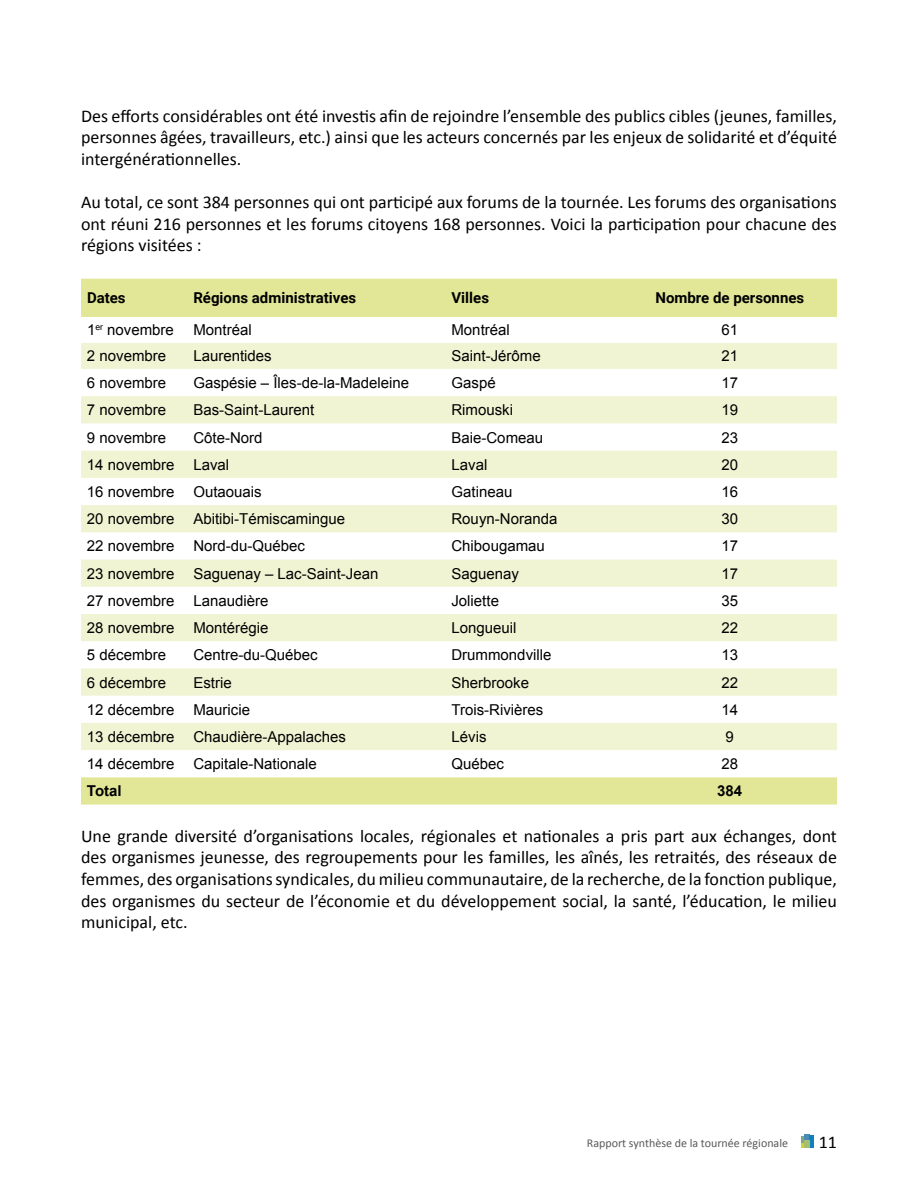
<style>
.page{position:relative;width:918px;height:1188px;background:#fff}
.page>*{position:absolute;margin:0;border:0;box-sizing:border-box;transform-origin:0 0}
.t1{font:18px/21.6px "Calibri";color:#000;text-align:justify}
.t2{font:15px "Arial";color:#000}
.t3{font:700 15px "Roboto";color:#000}
.t4{font:700 15px "Arial";color:#000}
.t5{font:12px "Calibri";color:#58595b}
</style>
<div class="page">
<hr style="left:810px;top:1135px;width:4px;height:12px;background:#0f81c2">
<svg style="left:801px;top:1134px;width:8px;height:13px"></svg>
<svg style="left:81px;top:279px;width:756px;height:526px;fill:#e2e797"></svg>
<svg style="left:81px;top:343px;width:756px;height:407px;fill:#f1f4d3"></svg>
<p class="t1" style="left:81px;top:105px;width:757px">Des efforts considérables ont été investis afin de rejoindre l’ensemble des publics cibles (jeunes, familles, personnes âgées, travailleurs, etc.) ainsi que les acteurs concernés par les enjeux de solidarité et d’équité intergénérationnelles.</p>
<p class="t1" style="left:81px;top:191px;width:757px">Au total, ce sont 384 personnes qui ont participé aux forums de la tournée. Les forums des organisations ont réuni 216 personnes et les forums citoyens 168 personnes. Voici la participation pour chacune des régions visitées :</p>
<p class="t3" style="left:87px;top:290px;width:40px">Dates</p>
<p class="t3" style="left:193px;top:290px;width:164px">Régions administratives</p>
<p class="t3" style="left:452px;top:290px;width:39px">Villes</p>
<p class="t3" style="left:655px;top:290px;width:150px">Nombre de personnes</p>
<p class="t2" style="left:87px;top:322px;width:88px">1<sup>er</sup> novembre</p>
<p class="t2" style="left:193px;top:322px;width:60px">Montréal</p>
<p class="t2" style="left:451px;top:322px;width:60px">Montréal</p>
<p class="t2" style="left:721px;top:322px;width:18px">61</p>
<p class="t2" style="left:87px;top:348px;width:81px">2 novembre</p>
<p class="t2" style="left:193px;top:348px;width:80px">Laurentides</p>
<p class="t2" style="left:451px;top:348px;width:91px">Saint-Jérôme</p>
<p class="t2" style="left:721px;top:348px;width:18px">21</p>
<p class="t2" style="left:87px;top:374px;width:81px">6 novembre</p>
<p class="t2" style="left:193px;top:374px;width:217px">Gaspésie – Îles-de-la-Madeleine</p>
<p class="t2" style="left:451px;top:374px;width:46px">Gaspé</p>
<p class="t2" style="left:721px;top:374px;width:18px">17</p>
<p class="t2" style="left:87px;top:402px;width:81px">7 novembre</p>
<p class="t2" style="left:193px;top:402px;width:122px">Bas-Saint-Laurent</p>
<p class="t2" style="left:451px;top:402px;width:63px">Rimouski</p>
<p class="t2" style="left:721px;top:402px;width:18px">19</p>
<p class="t2" style="left:87px;top:429px;width:81px">9 novembre</p>
<p class="t2" style="left:193px;top:429px;width:71px">Côte-Nord</p>
<p class="t2" style="left:451px;top:429px;width:93px">Baie-Comeau</p>
<p class="t2" style="left:721px;top:429px;width:18px">23</p>
<p class="t2" style="left:87px;top:456px;width:89px">14 novembre</p>
<p class="t2" style="left:193px;top:456px;width:37px">Laval</p>
<p class="t2" style="left:451px;top:456px;width:37px">Laval</p>
<p class="t2" style="left:721px;top:456px;width:18px">20</p>
<p class="t2" style="left:87px;top:483px;width:89px">16 novembre</p>
<p class="t2" style="left:193px;top:483px;width:70px">Outaouais</p>
<p class="t2" style="left:451px;top:483px;width:62px">Gatineau</p>
<p class="t2" style="left:721px;top:483px;width:18px">16</p>
<p class="t2" style="left:87px;top:511px;width:89px">20 novembre</p>
<p class="t2" style="left:193px;top:511px;width:153px">Abitibi-Témiscamingue</p>
<p class="t2" style="left:451px;top:511px;width:107px">Rouyn-Noranda</p>
<p class="t2" style="left:721px;top:511px;width:18px">30</p>
<p class="t2" style="left:87px;top:538px;width:89px">22 novembre</p>
<p class="t2" style="left:193px;top:538px;width:113px">Nord-du-Québec</p>
<p class="t2" style="left:451px;top:538px;width:95px">Chibougamau</p>
<p class="t2" style="left:721px;top:538px;width:18px">17</p>
<p class="t2" style="left:87px;top:565px;width:89px">23 novembre</p>
<p class="t2" style="left:193px;top:565px;width:187px">Saguenay – Lac-Saint-Jean</p>
<p class="t2" style="left:451px;top:565px;width:69px">Saguenay</p>
<p class="t2" style="left:721px;top:565px;width:18px">17</p>
<p class="t2" style="left:87px;top:592px;width:89px">27 novembre</p>
<p class="t2" style="left:193px;top:592px;width:77px">Lanaudière</p>
<p class="t2" style="left:451px;top:592px;width:49px">Joliette</p>
<p class="t2" style="left:721px;top:592px;width:18px">35</p>
<p class="t2" style="left:87px;top:620px;width:89px">28 novembre</p>
<p class="t2" style="left:193px;top:620px;width:77px">Montérégie</p>
<p class="t2" style="left:451px;top:620px;width:67px">Longueuil</p>
<p class="t2" style="left:721px;top:620px;width:18px">22</p>
<p class="t2" style="left:87px;top:647px;width:81px">5 décembre</p>
<p class="t2" style="left:193px;top:647px;width:126px">Centre-du-Québec</p>
<p class="t2" style="left:451px;top:647px;width:102px">Drummondville</p>
<p class="t2" style="left:721px;top:647px;width:18px">13</p>
<p class="t2" style="left:87px;top:674px;width:81px">6 décembre</p>
<p class="t2" style="left:193px;top:674px;width:40px">Estrie</p>
<p class="t2" style="left:451px;top:674px;width:79px">Sherbrooke</p>
<p class="t2" style="left:721px;top:674px;width:18px">22</p>
<p class="t2" style="left:87px;top:701px;width:89px">12 décembre</p>
<p class="t2" style="left:193px;top:701px;width:58px">Mauricie</p>
<p class="t2" style="left:451px;top:701px;width:93px">Trois-Rivières</p>
<p class="t2" style="left:721px;top:701px;width:18px">14</p>
<p class="t2" style="left:87px;top:728px;width:89px">13 décembre</p>
<p class="t2" style="left:193px;top:728px;width:154px">Chaudière-Appalaches</p>
<p class="t2" style="left:451px;top:728px;width:37px">Lévis</p>
<p class="t2" style="left:726px;top:728px;width:10px">9</p>
<p class="t2" style="left:87px;top:756px;width:89px">14 décembre</p>
<p class="t2" style="left:193px;top:756px;width:125px">Capitale-Nationale</p>
<p class="t2" style="left:451px;top:756px;width:54px">Québec</p>
<p class="t2" style="left:721px;top:756px;width:18px">28</p>
<p class="t4" style="left:87px;top:783px;width:36px">Total</p>
<p class="t4" style="left:717px;top:783px;width:27px">384</p>
<p class="t1" style="left:81px;top:825px;width:758px">Une grande diversité d’organisations locales, régionales et nationales a pris part aux échanges, dont des organismes jeunesse, des regroupements pour les familles, les aînés, les retraités, des réseaux de femmes, des organisations syndicales, du milieu communautaire, de la recherche, de la fonction publique, des organismes du secteur de l’économie et du développement social, la santé, l’éducation, le milieu municipal, etc.</p>
<p class="t5" style="left:587px;top:1136px;width:203px">Rapport synthèse de la tournée régionale</p>
<p class="t1" style="left:819px;top:1131px;width:20px">11</p>
</div>
